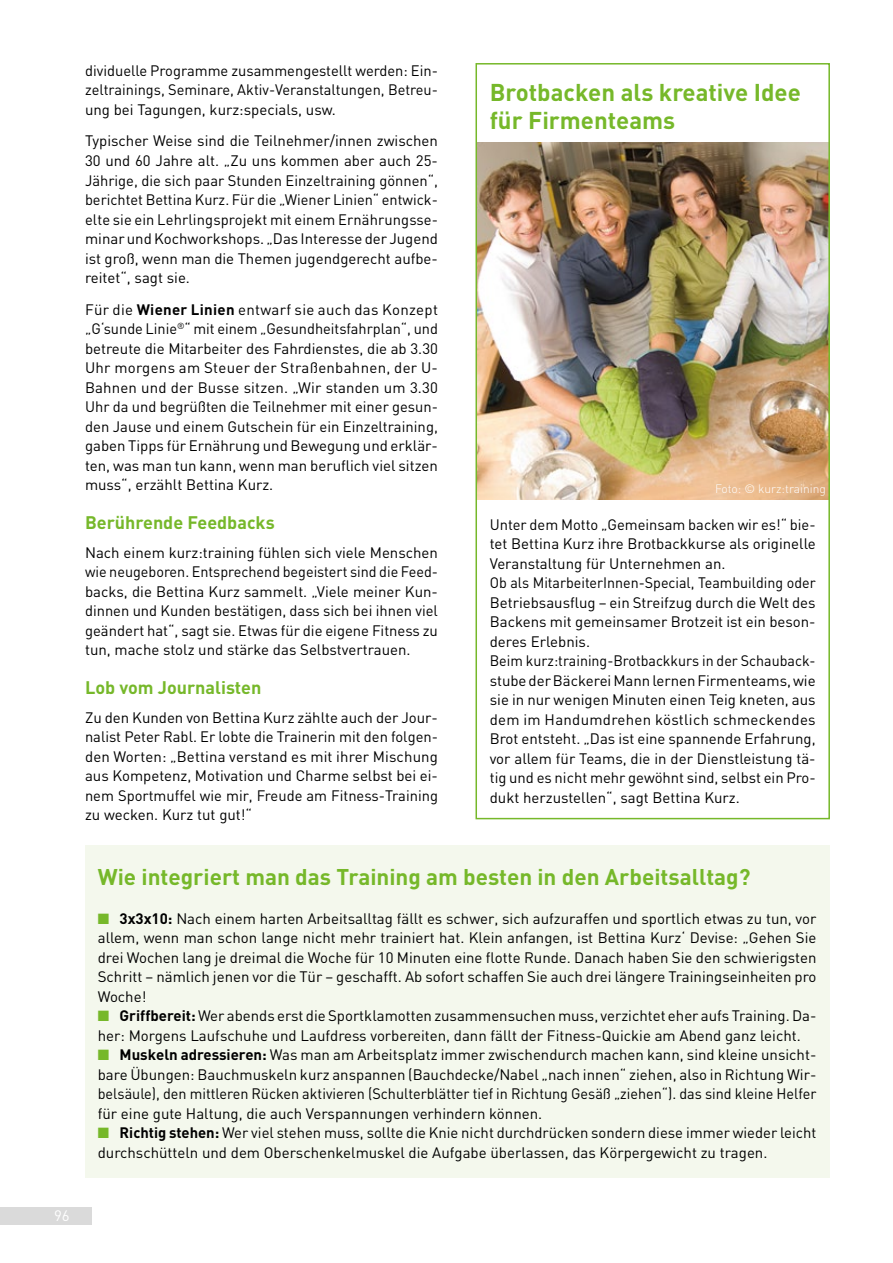
<style>
.page{position:relative;width:893px;height:1263px;background:#fff}
.page>*{position:absolute;margin:0;border:0;box-sizing:border-box;transform-origin:0 0}
.t1{font:700 24px/28.5px "DIN";color:#76b82a}
.t2{font:700 22.5px "DIN";color:#76b82a}
.t3{font:700 18px "DIN";color:#76b82a}
.t4{font:15px/19.5px "DIN";color:#000;text-align:justify}
.t5{font:15px "DIN";color:#fff}
.t6{font:300 12px "DIN";color:#fff}
.s1{font-weight:700}
.s2{color:#76b82a}
</style>
<div class="page">
<div style="left:0;top:1207px;width:91px;height:17px;background:#dadada"></div>
<img style="left:478px;top:143px;width:349px;height:357px">
<div style="left:85px;top:846px;width:744px;height:332px;background:#f4f8ed"></div>
<div style="left:475px;top:63px;width:355px;height:756px;border:2px solid #76b82a"></div>
<p class="t4" style="left:85px;top:61px;width:354px">dividuelle Programme zusammengestellt werden: Ein&shy;zeltrainings, Seminare, Aktiv-Veranstaltungen, Betreu&shy;ung bei Tagungen, kurz:specials, usw.</p>
<p class="t4" style="left:85px;top:131px;width:354px">Typischer Weise sind die Teilnehmer/innen zwischen 30 und 60 Jahre alt. „Zu uns kommen aber auch 25- Jährige, die sich paar Stunden Einzeltraining gönnen“, berichtet Bettina Kurz. Für die „Wiener Linien“ entwick&shy;elte sie ein Lehrlingsprojekt mit einem Ernährungsse&shy;minar und Kochworkshops. „Das Interesse der Jugend ist groß, wenn man die Themen jugendgerecht aufbe&shy;reitet“, sagt sie.</p>
<p class="t4" style="left:85px;top:299px;width:354px">Für die <span class="s1">Wiener Linien</span> entwarf sie auch das Konzept „G‘sunde Linie<sup>®</sup>“ mit einem „Gesundheitsfahrplan“, und betreute die Mitarbeiter des Fahrdienstes, die ab 3.30<br>Uhr morgens am Steuer der Straßenbahnen, der U-Bahnen und der Busse sitzen. „Wir standen um 3.30<br>Uhr da und begrüßten die Teilnehmer mit einer gesun&shy;den Jause und einem Gutschein für ein Einzeltraining, gaben Tipps für Ernährung und Bewegung und erklär&shy;ten, was man tun kann, wenn man beruflich viel sitzen muss“, erzählt Bettina Kurz.</p>
<p class="t3" style="left:85px;top:511px;width:191px">Berührende Feedbacks</p>
<p class="t4" style="left:85px;top:542px;width:354px">Nach einem kurz:training fühlen sich viele Menschen wie neugeboren. Entsprechend begeistert sind die Feed&shy;backs, die Bettina Kurz sammelt. „Viele meiner Kun&shy;dinnen und Kunden bestätigen, dass sich bei ihnen viel geändert hat“, sagt sie. Etwas für die eigene Fitness zu tun, mache stolz und stärke das Selbstvertrauen.</p>
<p class="t3" style="left:85px;top:676px;width:178px">Lob vom Journalisten</p>
<p class="t4" style="left:85px;top:707px;width:354px">Zu den Kunden von Bettina Kurz zählte auch der Jour&shy;nalist Peter Rabl. Er lobte die Trainerin mit den folgen&shy;den Worten: „Bettina verstand es mit ihrer Mischung aus Kompetenz, Motivation und Charme selbst bei ei&shy;nem Sportmuffel wie mir, Freude am Fitness-Training zu wecken. Kurz tut gut!“</p>
<h1 class="t1" style="left:490px;top:77px;width:313px">Brotbacken als kreative Idee für Firmenteams</h1>
<p class="t6" style="left:715px;top:481px;width:112px">Foto: © kurz:training</p>
<p class="t4" style="left:490px;top:514px;width:327px;text-align:left">Unter dem Motto „Gemeinsam backen wir es!“ bie&shy;tet Bettina Kurz ihre Brotbackkurse als originelle Veranstaltung für Unternehmen an.<br>Ob als MitarbeiterInnen-Special, Teambuilding oder Betriebsausflug – ein Streifzug durch die Welt des Backens mit gemeinsamer Brotzeit ist ein beson&shy;deres Erlebnis.<br>Beim kurz:training-Brotbackkurs in der Schauback&shy;stube der Bäckerei Mann lernen Firmenteams, wie sie in nur wenigen Minuten einen Teig kneten, aus dem im Handumdrehen köstlich schmeckendes Brot entsteht. „Das ist eine spannende Erfahrung, vor allem für Teams, die in der Dienstleistung tä&shy;tig und es nicht mehr gewöhnt sind, selbst ein Pro&shy;dukt herzustellen“, sagt Bettina Kurz.</p>
<h2 class="t2" style="left:98px;top:862px;width:654px">Wie integriert man das Training am besten in den Arbeitsalltag?</h2>
<p class="t4" style="left:98px;top:908px;width:720px"><span class="s2">■</span> <span class="s1">3x3x10:</span> Nach einem harten Arbeitsalltag fällt es schwer, sich aufzuraffen und sportlich etwas zu tun, vor allem, wenn man schon lange nicht mehr trainiert hat. Klein anfangen, ist Bettina Kurz‘ Devise: „Gehen Sie drei Wochen lang je dreimal die Woche für 10 Minuten eine flotte Runde. Danach haben Sie den schwierigsten Schritt – nämlich jenen vor die Tür – geschafft. Ab sofort schaffen Sie auch drei längere Trainingseinheiten pro Woche!</p>
<p class="t4" style="left:98px;top:1006px;width:720px"><span class="s2">■</span> <span class="s1">Griffbereit:</span> Wer abends erst die Sportklamotten zusammensuchen muss, verzichtet eher aufs Training. Da&shy;her: Morgens Laufschuhe und Laufdress vorbereiten, dann fällt der Fitness-Quickie am Abend ganz leicht.</p>
<p class="t4" style="left:98px;top:1045px;width:720px"><span class="s2">■</span> <span class="s1">Muskeln adressieren:</span> Was man am Arbeitsplatz immer zwischendurch machen kann, sind kleine unsicht&shy;bare Übungen: Bauchmuskeln kurz anspannen (Bauchdecke/Nabel „nach innen“ ziehen, also in Richtung Wir&shy;belsäule), den mittleren Rücken aktivieren (Schulterblätter tief in Richtung Gesäß „ziehen“). das sind kleine Helfer für eine gute Haltung, die auch Verspannungen verhindern können.</p>
<p class="t4" style="left:98px;top:1123px;width:720px"><span class="s2">■</span> <span class="s1">Richtig stehen:</span> Wer viel stehen muss, sollte die Knie nicht durchdrücken sondern diese immer wieder leicht durchschütteln und dem Oberschenkelmuskel die Aufgabe überlassen, das Körpergewicht zu tragen.</p>
<p class="t5" style="left:54px;top:1206px;width:17px">96</p>
</div>
